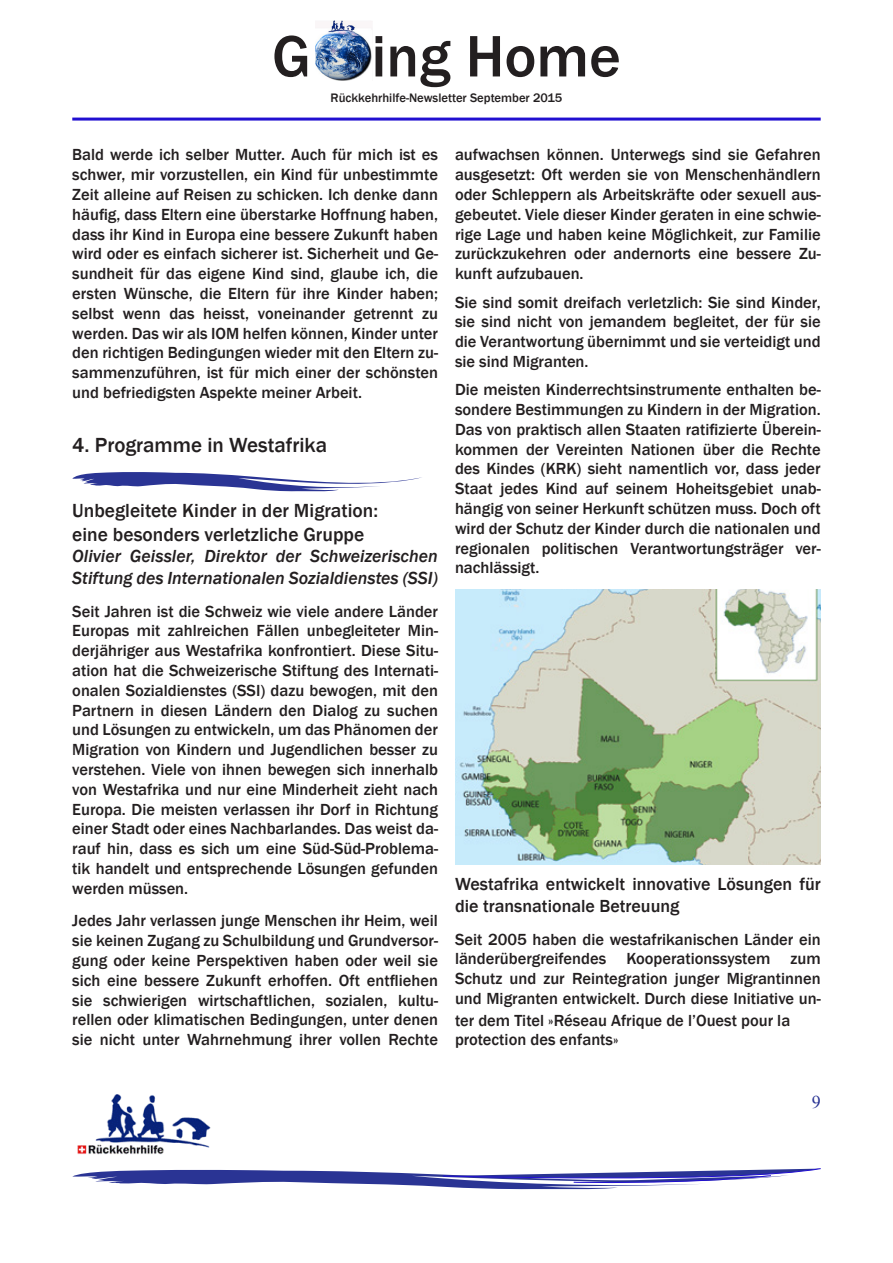
<style>
.page{position:relative;width:893px;height:1263px;background:#fff}
.page>*{position:absolute;margin:0;border:0;box-sizing:border-box;transform-origin:0 0}
.t1{font:500 60.6px "Franklin Gothic";color:#231f20}
.t2{font:500 21px "Franklin Gothic";color:#231f20}
.t3{font:500 19.5px "Franklin Gothic";color:#231f20}
.t4{font:italic 500 18px/21.6px "Franklin Gothic";color:#231f20}
.t5{font:500 18px/21.6px "Franklin Gothic";color:#231f20}
.t6{font:18px "Times New Roman";color:#2a3494}
.t7{font:500 16.5px/19.8px "Franklin Gothic";color:#231f20;text-align:justify}
.t8{font:500 12.6px "Franklin Gothic";color:#231f20}
</style>
<div class="page">
<img style="left:77px;top:1094px;width:134px;height:61px">
<svg style="left:72px;top:1168px;width:749px;height:22px"></svg>
<img style="left:315px;top:21px;width:57px;height:60px">
<hr style="left:72px;top:118px;width:749px;height:3px;background:#210fd1">
<img style="left:456px;top:589px;width:365px;height:276px">
<svg style="left:72px;top:472px;width:350px;height:20px"></svg>
<h1 class="t1" style="left:272px;top:19px;width:350px">G ing Home</h1>
<p class="t8" style="left:331px;top:90px;width:233px">Rückkehrhilfe-Newsletter September 2015</p>
<p class="t7" style="left:72px;top:145px;width:367px">Bald werde ich selber Mutter. Auch für mich ist es schwer, mir vorzustellen, ein Kind für unbestimmte Zeit alleine auf Reisen zu schicken. Ich denke dann häufig, dass Eltern eine überstarke Hoffnung haben, dass ihr Kind in Europa eine bessere Zukunft haben wird oder es einfach sicherer ist. Sicherheit und Ge&shy;sundheit für das eigene Kind sind, glaube ich, die ersten Wünsche, die Eltern für ihre Kinder haben; selbst wenn das heisst, voneinander getrennt zu werden. Das wir als IOM helfen können, Kinder unter den richtigen Bedingungen wieder mit den Eltern zu&shy;sammenzuführen, ist für mich einer der schönsten und befriedigsten Aspekte meiner Arbeit.</p>
<p class="t2" style="left:72px;top:431px;width:256px">4. Programme in Westafrika</p>
<p class="t3" style="left:72px;top:499px;width:307px">Unbegleitete Kinder in der Migration:</p>
<p class="t3" style="left:72px;top:522px;width:293px">eine besonders verletzliche Gruppe</p>
<p class="t4" style="left:72px;top:546px;width:367px">Olivier Geissler, Direktor der Schweizerischen<br>Stiftung des Internationalen Sozialdienstes (SSI)</p>
<p class="t7" style="left:72px;top:601px;width:367px">Seit Jahren ist die Schweiz wie viele andere Länder Europas mit zahlreichen Fällen unbegleiteter Min&shy;derjähriger aus Westafrika konfrontiert. Diese Situ&shy;ation hat die Schweizerische Stiftung des Internati&shy;onalen Sozialdienstes (SSI) dazu bewogen, mit den Partnern in diesen Ländern den Dialog zu suchen und Lösungen zu entwickeln, um das Phänomen der Migration von Kindern und Jugendlichen besser zu verstehen. Viele von ihnen bewegen sich innerhalb von Westafrika und nur eine Minderheit zieht nach Europa. Die meisten verlassen ihr Dorf in Richtung einer Stadt oder eines Nachbarlandes. Das weist da&shy;rauf hin, dass es sich um eine Süd-Süd-Problema&shy;tik handelt und entsprechende Lösungen gefunden werden müssen.</p>
<p class="t7" style="left:72px;top:911px;width:367px">Jedes Jahr verlassen junge Menschen ihr Heim, weil sie keinen Zugang zu Schulbildung und Grundversor&shy;gung oder keine Perspektiven haben oder weil sie sich eine bessere Zukunft erhoffen. Oft entfliehen sie schwierigen wirtschaftlichen, sozialen, kultu&shy;rellen oder klimatischen Bedingungen, unter denen sie nicht unter Wahrnehmung ihrer vollen Rechte</p>
<p class="t7" style="left:455px;top:145px;width:367px">aufwachsen können. Unterwegs sind sie Gefahren ausgesetzt: Oft werden sie von Menschenhändlern oder Schleppern als Arbeitskräfte oder sexuell aus&shy;gebeutet. Viele dieser Kinder geraten in eine schwie&shy;rige Lage und haben keine Möglichkeit, zur Familie zurückzukehren oder andernorts eine bessere Zu&shy;kunft aufzubauen.</p>
<p class="t7" style="left:455px;top:292px;width:367px">Sie sind somit dreifach verletzlich: Sie sind Kinder, sie sind nicht von jemandem begleitet, der für sie die Verantwortung übernimmt und sie verteidigt und sie sind Migranten.</p>
<p class="t7" style="left:455px;top:380px;width:367px">Die meisten Kinderrechtsinstrumente enthalten be&shy;sondere Bestimmungen zu Kindern in der Migration.<br>Das von praktisch allen Staaten ratifizierte Überein&shy;kommen der Vereinten Nationen über die Rechte des Kindes (KRK) sieht namentlich vor, dass jeder Staat jedes Kind auf seinem Hoheitsgebiet unab&shy;hängig von seiner Herkunft schützen muss. Doch oft wird der Schutz der Kinder durch die nationalen und regionalen politischen Verantwortungsträger ver&shy;nachlässigt.</p>
<p class="t5" style="left:455px;top:874px;width:367px">Westafrika entwickelt innovative Lösungen für die transnationale Betreuung</p>
<p class="t7" style="left:455px;top:929px;width:367px">Seit 2005 haben die westafrikanischen Länder ein länderübergreifendes Kooperationssystem zum Schutz und zur Reintegration junger Migrantinnen und Migranten entwickelt. Durch diese Initiative un-</p>
<p class="t7" style="left:455px;top:1010px;width:337px">ter dem Titel »Réseau Afrique de l’Ouest pour la</p>
<p class="t7" style="left:455px;top:1030px;width:165px">protection des enfants»</p>
<p class="t6" style="left:812px;top:1090px;width:10px">9</p>
</div>
